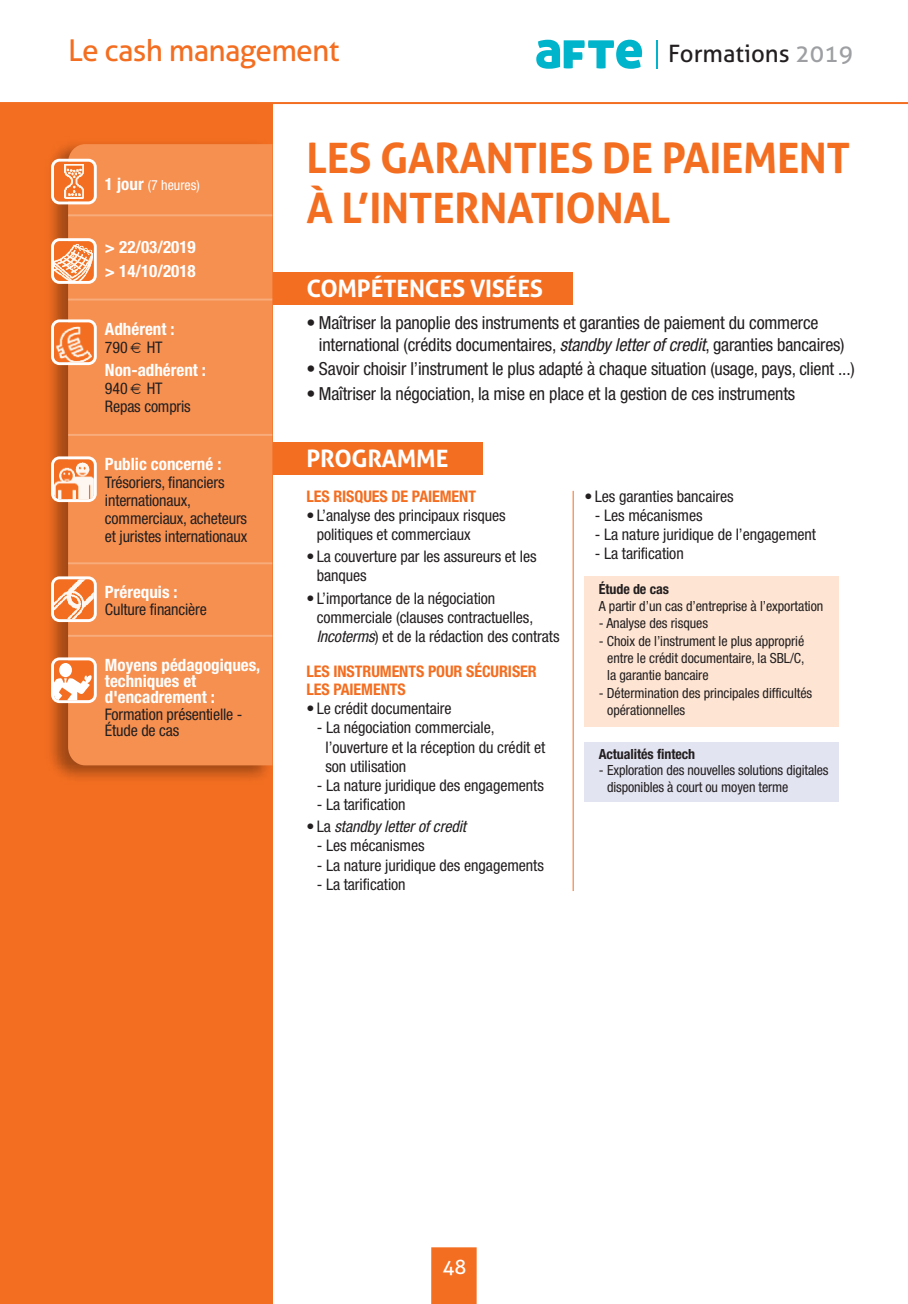
<style>
.page{position:relative;width:908px;height:1304px;background:#fff}
.page>*{position:absolute;margin:0;border:0;box-sizing:border-box;transform-origin:0 0}
.t1{font:700 42px/50.4px "Aller";letter-spacing:-.01em;color:#f36e21}
.t2{font:30px "Aller";color:#f36e21}
.t3{font:700 24px "Aller";letter-spacing:-.01em;color:#fff}
.t4{font:24px "Aller";color:#231f20}
.t5{font:20px "Aller";color:#fff}
.t6{font:condensed 18px/21.6px "Helvetica Neue";letter-spacing:-.01em;color:#231f20}
.t7{font:700 condensed 17px/16.4px "Helvetica Neue";color:#fff}
.t8{font:condensed 16px/19.2px "Helvetica Neue";letter-spacing:-.005em;color:#231f20}
.t9{font:700 condensed 16px/18px "Helvetica Neue";letter-spacing:-.005em;color:#f36e21}
.t10{font:italic condensed 16px "Helvetica Neue";letter-spacing:-.005em;color:#231f20}
.t11{font:condensed 14px/16.8px "Helvetica Neue";letter-spacing:-.005em;color:#231f20}
.t12{font:700 condensed 14px "Helvetica Neue";letter-spacing:-.005em;color:#231f20}
.t13{font:condensed 14px "Helvetica Neue";color:#fff}
.s1{color:#9d9fa2}
.s2{font-weight:700;font-size:17px}
.s3{font-style:italic}
.s4{font-style:normal}
</style>
<div class="page">
<div style="left:431px;top:1247px;width:45px;height:57px;background:#f36e21"></div>
<div style="left:0;top:103px;width:272px;height:1201px;background:#f36e21"></div>
<hr style="left:0;top:102px;width:907px;height:2px;background:#f36e21">
<svg style="left:656px;top:40px;width:1px;height:28px"></svg>
<svg style="left:536px;top:40px;width:105px;height:29px"></svg>
<div style="left:255px;top:443px;width:227px;height:32px;background:#f36e21"></div>
<div style="left:255px;top:272px;width:318px;height:32px;background:#f36e21"></div>
<div style="left:584px;top:576px;width:254px;height:150px;background:#fee5d3"></div>
<div style="left:584px;top:743px;width:254px;height:59px;background:#e3e4f2"></div>
<hr style="left:572px;top:491px;width:1px;height:400px;background:#f36e21">
<img style="left:50px;top:134px;width:229px;height:656px">
<div style="left:68px;top:144px;width:204px;height:621px;background:#f69050"></div>
<hr style="left:68px;top:214px;width:204px;height:2px;background:#f7a26f">
<hr style="left:68px;top:299px;width:204px;height:2px;background:#fff;opacity:.25">
<hr style="left:68px;top:434px;width:204px;height:2px;background:#f8a877">
<hr style="left:68px;top:562px;width:204px;height:2px;background:#f7a26f">
<hr style="left:68px;top:635px;width:204px;height:2px;background:#f7a673">
<svg style="left:51px;top:159px;width:46px;height:45px"></svg>
<svg style="left:51px;top:238px;width:46px;height:46px"></svg>
<svg style="left:51px;top:319px;width:46px;height:46px"></svg>
<svg style="left:51px;top:456px;width:46px;height:46px"></svg>
<svg style="left:51px;top:657px;width:46px;height:46px"></svg>
<svg style="left:51px;top:576px;width:46px;height:46px"></svg>
<svg style="left:131px;top:342px;width:10px;height:11px"></svg>
<svg style="left:131px;top:384px;width:10px;height:10px"></svg>
<h2 class="t2" style="left:68px;top:32px;width:273px">le cash management</h2>
<h3 class="t4" style="left:668px;top:39px;width:186px">Formations <span class="s1">2019</span></h3>
<p class="t13" style="left:105px;top:180px;width:96px"><span class="s2">1 jour</span> (7 heures)</p>
<p class="t7" style="left:105px;top:234px;width:92px;line-height:23.6px">&gt; 22/03/2019 &gt; 14/10/2018</p>
<p class="t7" style="left:105px;top:319px;width:71px">Adhérent :</p>
<p class="t8" style="left:105px;top:339px;width:59px">790 HT</p>
<p class="t7" style="left:105px;top:361px;width:102px">Non-adhérent :</p>
<p class="t8" style="left:105px;top:381px;width:87px;line-height:18px">940 HT<br>Repas compris</p>
<p class="t7" style="left:105px;top:455px;width:118px">Public concerné :</p>
<p class="t8" style="left:105px;top:475px;width:144px;line-height:18px">Trésoriers, financiers internationaux, commerciaux, acheteurs et juristes internationaux</p>
<p class="t7" style="left:105px;top:583px;width:74px">Prérequis :</p>
<p class="t8" style="left:105px;top:601px;width:103px">Culture financière</p>
<p class="t7" style="left:105px;top:655px;width:157px">Moyens pédagogiques, techniques et d'encadrement :</p>
<p class="t8" style="left:105px;top:707px;width:139px;line-height:16.4px">Formation présentielle -<br>Étude de cas</p>
<h1 class="t1" style="left:306px;top:132px;width:545px">LES GARANTIES DE PAIEMENT<br>À L’INTERNATIONAL</h1>
<h3 class="t3" style="left:306px;top:273px;width:238px">COMPÉTENCES VISÉES</h3>
<p class="t6" style="left:319px;top:314px;width:527px;text-indent:-12px">• Maîtriser la panoplie des instruments et garanties de paiement du commerce international (crédits documentaires, <span class="s3">standby letter of credit</span>, garanties bancaires)</p>
<p class="t6" style="left:306px;top:360px;width:549px">• Savoir choisir l’instrument le plus adapté à chaque situation (usage, pays, client ...)</p>
<p class="t6" style="left:306px;top:384px;width:490px">• Maîtriser la négociation, la mise en place et la gestion de ces instruments</p>
<h3 class="t3" style="left:306px;top:444px;width:143px">PROGRAMME</h3>
<p class="t9" style="left:306px;top:489px;width:171px">LES RISQUES DE PAIEMENT</p>
<p class="t8" style="left:316px;top:507px;width:190px;text-indent:-10px">• L’analyse des principaux risques politiques et commerciaux</p>
<p class="t8" style="left:316px;top:548px;width:221px;text-indent:-10px">• La couverture par les assureurs et les banques</p>
<p class="t8" style="left:316px;top:590px;width:244px;text-indent:-10px">• L’importance de la négociation commerciale (clauses contractuelles,<br><span class="s3">Incoterms</span>) et de la rédaction des contrats</p>
<p class="t9" style="left:306px;top:664px;width:232px">LES INSTRUMENTS POUR SÉCURISER<br>LES PAIEMENTS</p>
<p class="t8" style="left:306px;top:700px;width:147px">• Le crédit documentaire</p>
<p class="t8" style="left:325px;top:719px;width:221px;text-indent:-9px">- La négociation commerciale, l’ouverture et la réception du crédit et son utilisation</p>
<p class="t8" style="left:316px;top:777px;width:228px">- La nature juridique des engagements</p>
<p class="t8" style="left:316px;top:796px;width:90px">- La tarification</p>
<p class="t10" style="left:306px;top:821px;width:161px"><span class="s4">• La</span> standby letter of credit</p>
<p class="t8" style="left:316px;top:837px;width:109px">- Les mécanismes</p>
<p class="t8" style="left:316px;top:857px;width:228px">- La nature juridique des engagements</p>
<p class="t8" style="left:316px;top:876px;width:90px">- La tarification</p>
<p class="t8" style="left:584px;top:488px;width:151px">• Les garanties bancaires</p>
<p class="t8" style="left:594px;top:507px;width:109px">- Les mécanismes</p>
<p class="t8" style="left:594px;top:526px;width:223px">- La nature juridique de l’engagement</p>
<p class="t8" style="left:594px;top:546px;width:90px">- La tarification</p>
<p class="t12" style="left:598px;top:584px;width:72px">Étude de cas</p>
<p class="t11" style="left:598px;top:598px;width:226px">A partir d’un cas d’entreprise à l’exportation</p>
<p class="t11" style="left:598px;top:616px;width:111px">- Analyse des risques</p>
<p class="t11" style="left:607px;top:634px;width:199px;text-align:justify;text-indent:-9px">- Choix de l’instrument le plus approprié entre le crédit documentaire, la SBL/C, la garantie bancaire</p>
<p class="t11" style="left:607px;top:686px;width:206px;text-indent:-9px">- Détermination des principales difficultés opérationnelles</p>
<p class="t12" style="left:598px;top:749px;width:98px">Actualités fintech</p>
<p class="t11" style="left:607px;top:763px;width:223px;text-indent:-9px">- Exploration des nouvelles solutions digitales disponibles à court ou moyen terme</p>
<p class="t5" style="left:442px;top:1255px;width:26px">48</p>
</div>
